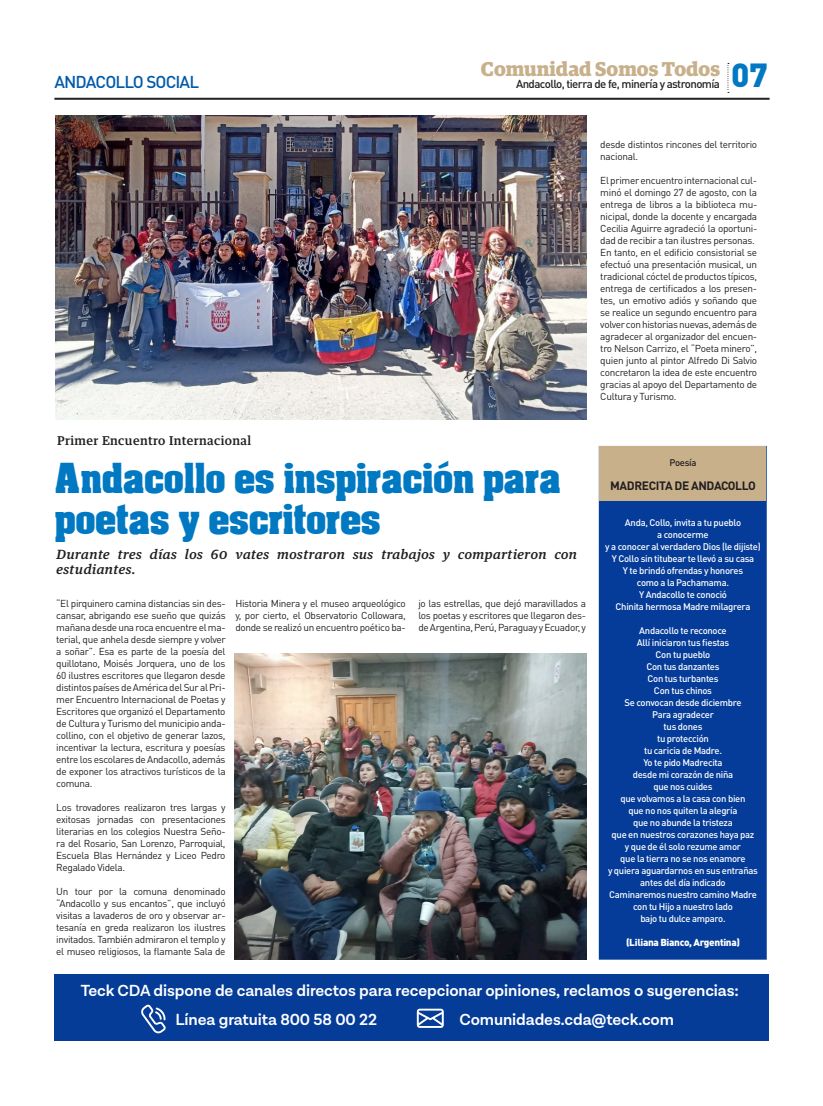
<style>
.page{position:relative;width:823px;height:1106px;background:#fff}
.page>*{position:absolute;margin:0;border:0;box-sizing:border-box;transform-origin:0 0}
.t1{font:39.5px/40.3px "Acme Font";letter-spacing:-.03em;color:#0079c2;scale:.93 1}
.t2{font:900 33px "DIN Pro";color:#0079c2}
.t3{font:700 20px "Guardian Egyp";color:#c8b08b}
.t4{font:500 17px "DIN Pro";letter-spacing:-.05em;color:#015aaa}
.t5{font:600 16.2px/28.8px "Lota Grotesque";letter-spacing:-.005em;color:#fff}
.t6{font:italic 500 12.8px/14.6px "Guardian Text Egyp";letter-spacing:.04em;color:#231f20}
.t7{font:500 12.2px "Guardian Text Egyp";letter-spacing:.03em;color:#231f20}
.t8{font:700 12px "DIN Pro";letter-spacing:-.03em;color:#231f20}
.t9{font:500 11.5px "DIN Pro";letter-spacing:-.05em;color:#231f20}
.t10{font:10px/12px "DIN Pro";letter-spacing:-.03em;color:#231f20;text-align:justify}
.t11{font:900 10px "DIN Pro";letter-spacing:-.03em;color:#fff}
.t12{font:500 9.5px/12px "DIN Pro";letter-spacing:-.03em;color:#fff;text-align:center}
.t13{font:500 9.5px "DIN Pro";letter-spacing:-.03em;color:#231f20}
</style>
<div class="page">
<div style="left:599px;top:446px;width:166px;height:513px;background:#053c99"></div>
<div style="left:598px;top:446px;width:168px;height:513px;border:1px solid #053c99"></div>
<div style="left:598px;top:446px;width:167px;height:54px;background:#c8b08b"></div>
<img style="left:56px;top:116px;width:529px;height:303px">
<hr style="left:54px;top:98px;width:715px;height:2px;background:#231f20">
<svg style="left:727px;top:63px;width:1px;height:30px"></svg>
<div style="left:54px;top:974px;width:714px;height:67px;background:#043c98"></div>
<svg style="left:416px;top:1008px;width:27px;height:19px"></svg>
<svg style="left:141px;top:1004px;width:25px;height:29px"></svg>
<img style="left:234px;top:653px;width:351px;height:306px">
<p class="t4" style="left:54px;top:70px;width:146px">ANDACOLLO SOCIAL</p>
<p class="t3" style="left:480px;top:54px;width:240px">Comunidad Somos Todos</p>
<p class="t9" style="left:515px;top:76px;width:205px">Andacollo, tierra de fe, minería y astronomía</p>
<p class="t2" style="left:730px;top:52px;width:38px">07</p>
<p class="t10" style="left:600px;top:138px;width:158px">desde distintos rincones del territorio nacional.</p>
<p class="t10" style="left:600px;top:174px;width:158px;text-align:left">el primer encuentro internacional cul&shy;minó el domingo 27 de agosto, con la entrega de libros a la biblioteca mu&shy;nicipal, donde la docente y encargada cecilia aguirre agradeció la oportuni&shy;dad de recibir a tan ilustres personas. en tanto, en el edificio consistorial se efectuó una presentación musical, un tradicional cóctel de productos típicos, entrega de certificados a los presen&shy;tes, un emotivo adiós y soñando que se realice un segundo encuentro para volver con historias nuevas, además de agradecer al organizador del encuen&shy;tro nelson carrizo, el “poeta minero”, quien junto al pintor alfredo di salvio concretaron la idea de este encuentro gracias al apoyo del departamento de cultura y turismo.</p>
<p class="t7" style="left:57px;top:430px;width:195px">Primer Encuentro Internacional</p>
<p class="t1" style="left:54px;top:457px;width:546px">Andacollo es inspiración para poetas y escritores</p>
<p class="t6" style="left:56px;top:546px;width:521px">Durante tres días los 60 vates mostraron sus trabajos y compartieron con estudiantes.</p>
<p class="t10" style="left:56px;top:597px;width:171px">“el pirquinero camina distancias sin des&shy;cansar, abrigando ese sueño que quizás mañana desde una roca encuentre el ma&shy;terial, que anhela desde siempre y volver a soñar”. esa es parte de la poesía del quillotano, moisés Jorquera, uno de los 60 ilustres escritores que llegaron desde distintos países de américa del sur al pri&shy;mer encuentro Internacional de poetas y escritores que organizó el departamento de cultura y turismo del municipio anda&shy;collino, con el objetivo de generar lazos, incentivar la lectura, escritura y poesías entre los escolares de andacollo, además de exponer los atractivos turísticos de la comuna.</p>
<p class="t10" style="left:56px;top:801px;width:171px">los trovadores realizaron tres largas y exitosas jornadas con presentaciones literarias en los colegios nuestra seño&shy;ra del rosario, san lorenzo, parroquial, escuela Blas Hernández y liceo pedro regalado Videla.</p>
<p class="t10" style="left:56px;top:885px;width:171px">un tour por la comuna denominado “andacollo y sus encantos”, que incluyó visitas a lavaderos de oro y observar ar&shy;tesanía en greda realizaron los ilustres invitados. también admiraron el templo y el museo religiosos, la flamante sala de</p>
<p class="t10" style="left:418px;top:597px;width:169px">jo las estrellas, que dejó maravillados a los poetas y escritores que llegaron des&shy;de argentina, perú, paraguay y ecuador, y</p>
<p class="t10" style="left:235px;top:597px;width:172px">Historia minera y el museo arqueológico y, por cierto, el observatorio collowara, donde se realizó un encuentro poético ba-</p>
<p class="t13" style="left:669px;top:456px;width:28px">Poesía</p>
<p class="t8" style="left:610px;top:477px;width:147px">MADRECITA DE ANDACOLLO</p>
<p class="t12" style="left:605px;top:516px;width:157px">Anda, Collo, invita a tu pueblo<br>a conocerme<br>y a conocer al verdadero Dios (le dijiste)<br>Y Collo sin titubear te llevó a su casa<br>Y te brindó ofrendas y honores<br>como a la Pachamama.<br>Y Andacollo te conoció<br>Chinita hermosa Madre milagrera</p>
<p class="t12" style="left:607px;top:624px;width:151px">Andacollo te reconoce<br>Allí iniciaron tus fiestas<br>Con tu pueblo<br>Con tus danzantes<br>Con tus turbantes<br>Con tus chinos<br>Se convocan desde diciembre<br>Para agradecer<br>tus dones<br>tu protección<br>tu caricia de Madre.<br>Yo te pido Madrecita<br>desde mi corazón de niña<br>que nos cuides<br>que volvamos a la casa con bien<br>que no nos quiten la alegría<br>que no abunde la tristeza<br>que en nuestros corazones haya paz<br>y que de él solo rezume amor<br>que la tierra no se nos enamore<br>y quiera aguardarnos en sus entrañas antes del día indicado<br>Caminaremos nuestro camino Madre con tu Hijo a nuestro lado<br>bajo tu dulce amparo.</p>
<p class="t11" style="left:625px;top:935px;width:115px">(Liliana Bianco, Argentina)</p>
<p class="t5" style="left:175px;top:977px;width:564px;text-indent:-95px">Teck CDA dispone de canales directos para recepcionar opiniones, reclamos o sugerencias:<br>Línea gratuita 800 58 00 22</p>
<p class="t5" style="left:459px;top:1005px;width:216px">Comunidades.cda@teck.com</p>
</div>
